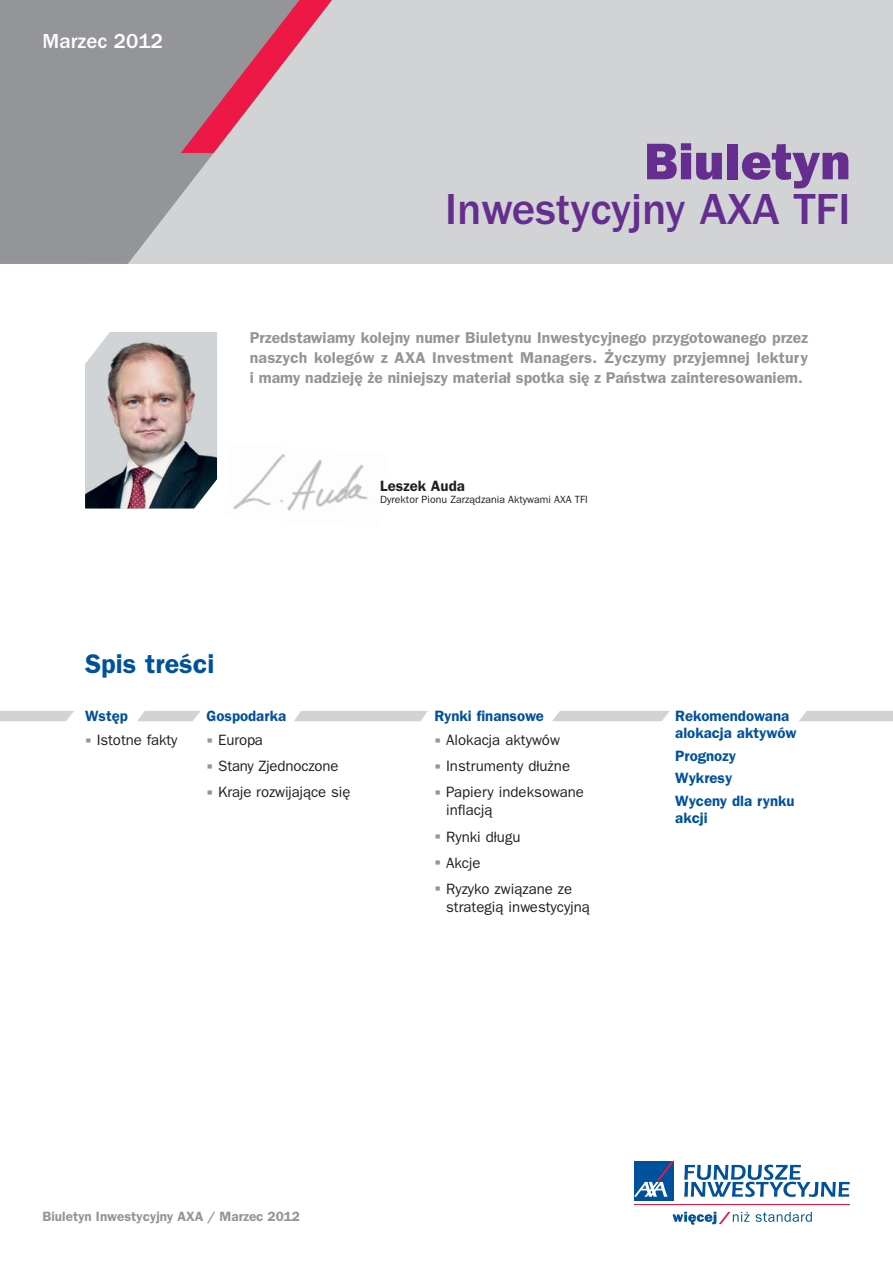
<style>
.page{position:relative;width:893px;height:1263px;background:#fff}
.page>*{position:absolute;margin:0;border:0;box-sizing:border-box;transform-origin:0 0}
.t1{font:800 51.75px "Franklin Gothic LT Com";color:#662d91}
.t2{font:500 45px "Franklin Gothic LT Com";color:#662d91}
.t3{font:27px "Franklin Gothic LT Com Dm";color:#00519c}
.t4{font:500 21px "Franklin Gothic LT Com";color:#fff}
.t5{font:15.75px/20.2px "Franklin Gothic LT Com Dm";letter-spacing:.005em;color:#939598;text-align:justify}
.t6{font:15px/26.1px "Franklin Gothic LT Com";color:#231f20}
.t7{font:15px/23px "Franklin Gothic LT Com Dm";color:#00519c}
.t8{font:15px "Franklin Gothic LT Com Dm";letter-spacing:.005em;color:#231f20}
.t9{font:13.5px "Franklin Gothic LT Com Dm";color:#939598}
.t10{font:10.5px "Franklin Gothic LT Com";letter-spacing:.005em;color:#231f20}
.s1{font-weight:800;font-size:22.5px;color:#939598}
</style>
<div class="page">
<svg style="left:755px;top:1212px;width:57px;height:10px"></svg>
<svg style="left:672px;top:1212px;width:77px;height:13px"></svg>
<div style="left:634px;top:1161px;width:40px;height:40px;background:#00519c"></div>
<svg style="left:684px;top:1165px;width:166px;height:32px"></svg>
<svg style="left:634px;top:1161px;width:40px;height:36px"></svg>
<hr style="left:634px;top:1204px;width:216px;height:1px;background:#ed1846">
<div style="left:398px;top:0;width:495px;height:264px;background:#d1d3d4"></div>
<svg style="left:0;top:0;width:398px;height:264px;background:#a8aaad"></svg>
<svg style="left:181px;top:0;width:217px;height:153px;background:#c4a5ae"></svg>
<img style="left:85px;top:332px;width:132px;height:177px">
<img style="left:261px;top:457px;width:18px;height:23px">
<img style="left:279px;top:454px;width:43px;height:30px">
<img style="left:344px;top:464px;width:20px;height:23px">
<img style="left:233px;top:480px;width:38px;height:29px">
<img style="left:280px;top:484px;width:49px;height:27px">
<img style="left:329px;top:487px;width:39px;height:17px">
<svg style="left:0;top:711px;width:74px;height:10px"></svg>
<svg style="left:137px;top:711px;width:64px;height:10px"></svg>
<svg style="left:294px;top:711px;width:134px;height:10px"></svg>
<svg style="left:552px;top:711px;width:118px;height:10px"></svg>
<svg style="left:799px;top:711px;width:94px;height:10px"></svg>
<h3 class="t4" style="left:43px;top:33px;width:122px">Marzec 2012</h3>
<h1 class="t1" style="left:644px;top:142px;width:208px">Biuletyn</h1>
<h2 class="t2" style="left:445px;top:192px;width:407px">Inwestycyjny AXA TFI</h2>
<p class="t5" style="left:250px;top:329px;width:560px">Przedstawiamy kolejny numer Biuletynu Inwestycyjnego przygotowanego przez naszych kolegów z AXA Investment Managers. Życzymy przyjemnej lektury i mamy nadzieję że niniejszy materiał spotka się z Państwa zainteresowaniem.</p>
<p class="t8" style="left:380px;top:480px;width:86px">Leszek Auda</p>
<p class="t10" style="left:380px;top:496px;width:209px">Dyrektor Pionu Zarządzania Aktywami AXA TFI</p>
<h3 class="t3" style="left:85px;top:654px;width:131px">Spis treści</h3>
<p class="t7" style="left:85px;top:706px;width:44px">Wstęp</p>
<p class="t6" style="left:85px;top:729px;width:94px"><span class="s1">·</span> Istotne fakty</p>
<p class="t7" style="left:207px;top:706px;width:81px">Gospodarka</p>
<p class="t6" style="left:207px;top:729px;width:145px"><span class="s1">·</span> Europa<br><span class="s1">·</span> Stany Zjednoczone<br><span class="s1">·</span> Kraje rozwijające się</p>
<p class="t7" style="left:434px;top:706px;width:111px">Rynki finansowe</p>
<p class="t6" style="left:434px;top:729px;width:151px"><span class="s1">·</span> Alokacja aktywów<br><span class="s1">·</span> Instrumenty dłużne<br><span class="s1">·</span> Papiery indeksowane</p>
<p class="t6" style="left:434px;top:799px;width:140px;text-indent:12px">inflacją<br><span class="s1">·</span> Rynki długu<br><span class="s1">·</span> Akcje<br><span class="s1">·</span> Ryzyko związane ze</p>
<p class="t6" style="left:446px;top:895px;width:145px">strategią inwestycyjną</p>
<p class="t7" style="left:675px;top:709px;width:123px;line-height:16.5px">Rekomendowana alokacja aktywów</p>
<p class="t7" style="left:675px;top:745px;width:121px">Prognozy<br>Wykresy<br>Wyceny dla rynku</p>
<p class="t7" style="left:675px;top:808px;width:34px">akcji</p>
<p class="t9" style="left:43px;top:1211px;width:259px">Biuletyn Inwestycyjny AXA / Marzec 2012</p>
</div>
